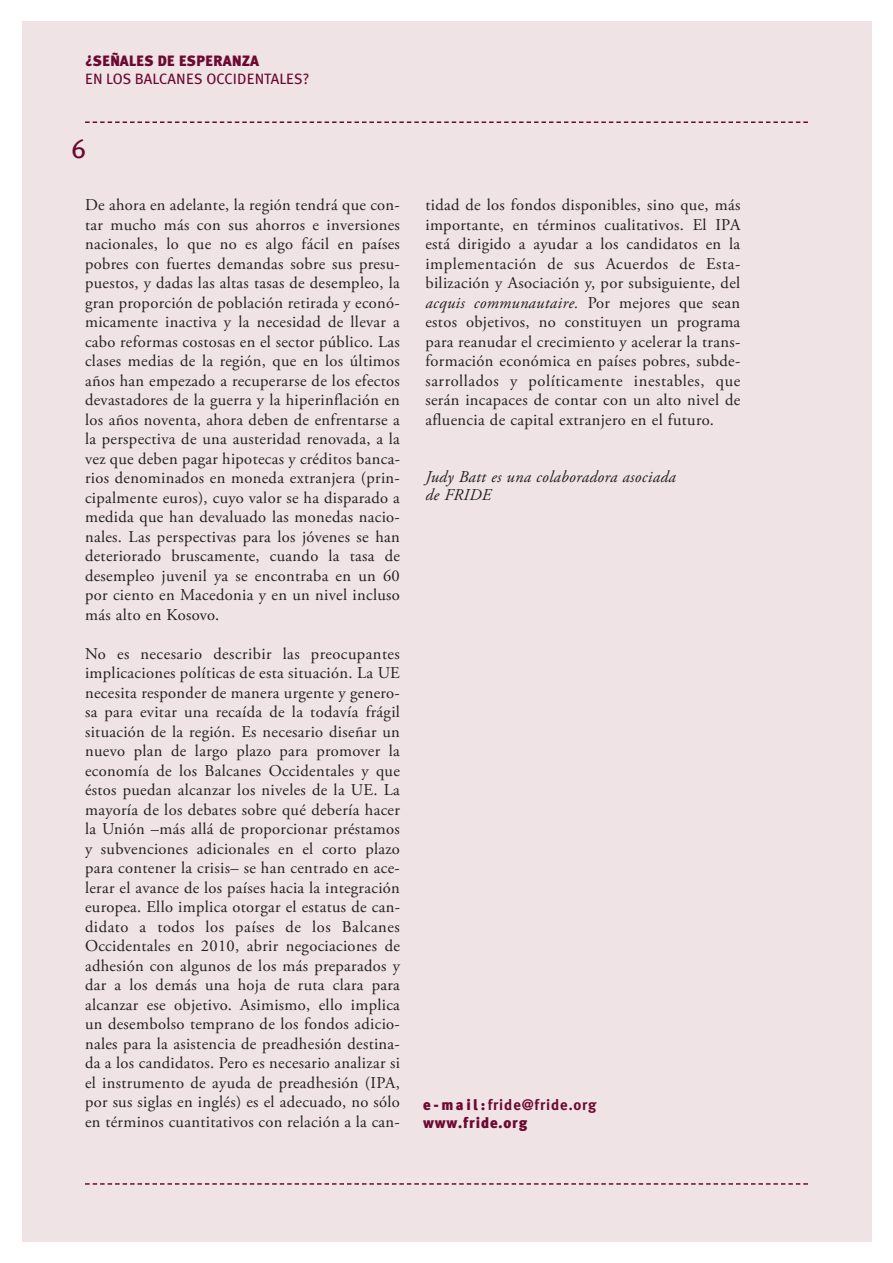
<style>
.page{position:relative;width:893px;height:1263px;background:#fff}
.page>*{position:absolute;margin:0;border:0;box-sizing:border-box;transform-origin:0 0}
.t1{font:27px "Meta Plus Book Caps";color:#6c0932}
.t2{font:16.5px/19.5px "Adobe Garamond Pro";letter-spacing:.02em;color:#231f20;text-align:justify}
.t3{font:italic 16.5px/18px "Adobe Garamond Pro";letter-spacing:.02em;color:#231f20}
.t4{font:900 15px/18px "Meta Plus";letter-spacing:.055em;color:#6c0932}
.t5{font:15px "Meta Plus";color:#6c0932}
.t6{font:900 15px "Meta Plus";letter-spacing:.01em;color:#6c0932}
.s1{font-style:italic}
.s2{font-weight:700}
</style>
<div class="page">
<div style="left:22px;top:22px;width:850px;height:1220px;background:#efe3e5"></div>
<svg style="left:85px;top:121px;width:723px;height:2px"></svg>
<svg style="left:85px;top:1183px;width:723px;height:2px"></svg>
<p class="t6" style="left:85px;top:52px;width:175px">¿SEÑALES DE ESPERANZA</p>
<p class="t5" style="left:85px;top:70px;width:226px">EN LOS BALCANES OCCIDENTALES?</p>
<h1 class="t1" style="left:71px;top:133px;width:16px">6</h1>
<p class="t2" style="left:85px;top:196px;width:316px">De ahora en adelante, la región tendrá que con&shy;tar mucho más con sus ahorros e inversiones nacionales, lo que no es algo fácil en países pobres con fuertes demandas sobre sus presu&shy;puestos, y dadas las altas tasas de desempleo, la gran proporción de población retirada y econó&shy;micamente inactiva y la necesidad de llevar a cabo reformas costosas en el sector público. Las clases medias de la región, que en los últimos años han empezado a recuperarse de los efectos devastadores de la guerra y la hiperinflación en los años noventa, ahora deben de enfrentarse a la perspectiva de una austeridad renovada, a la vez que deben pagar hipotecas y créditos banca&shy;rios denominados en moneda extranjera (prin&shy;cipalmente euros), cuyo valor se ha disparado a medida que han devaluado las monedas nacio&shy;nales. Las perspectivas para los jóvenes se han deteriorado bruscamente, cuando la tasa de desempleo juvenil ya se encontraba en un 60 por ciento en Macedonia y en un nivel incluso más alto en Kosovo.</p>
<p class="t2" style="left:85px;top:645px;width:316px">No es necesario describir las preocupantes implicaciones políticas de esta situación. La UE necesita responder de manera urgente y genero&shy;sa para evitar una recaída de la todavía frágil situación de la región. Es necesario diseñar un nuevo plan de largo plazo para promover la economía de los Balcanes Occidentales y que éstos puedan alcanzar los niveles de la UE. La mayoría de los debates sobre qué debería hacer la Unión –más allá de proporcionar préstamos y subvenciones adicionales en el corto plazo para contener la crisis– se han centrado en ace&shy;lerar el avance de los países hacia la integración europea. Ello implica otorgar el estatus de can&shy;didato a todos los países de los Balcanes Occidentales en 2010, abrir negociaciones de adhesión con algunos de los más preparados y dar a los demás una hoja de ruta clara para alcanzar ese objetivo. Asimismo, ello implica un desembolso temprano de los fondos adicio&shy;nales para la asistencia de preadhesión destina&shy;da a los candidatos. Pero es necesario analizar si el instrumento de ayuda de preadhesión (IPA, por sus siglas en inglés) es el adecuado, no sólo en términos cuantitativos con relación a la can-</p>
<p class="t2" style="left:425px;top:197px;width:316px">tidad de los fondos disponibles, sino que, más importante, en términos cualitativos. El IPA está dirigido a ayudar a los candidatos en la implementación de sus Acuerdos de Esta&shy;bilización y Asociación y, por subsiguiente, del <span class="s1">acquis communautaire.</span> Por mejores que sean estos objetivos, no constituyen un programa para reanudar el crecimiento y acelerar la trans&shy;formación económica en países pobres, subde&shy;sarrollados y políticamente inestables, que serán incapaces de contar con un alto nivel de afluencia de capital extranjero en el futuro.</p>
<p class="t3" style="left:425px;top:469px;width:252px">Judy Batt es una colaboradora asociada de FRIDE</p>
<p class="t4" style="left:423px;top:1095px;width:175px">e - m a i l : <span class="s2">fride@fride.org </span>www.fride.org</p>
</div>
